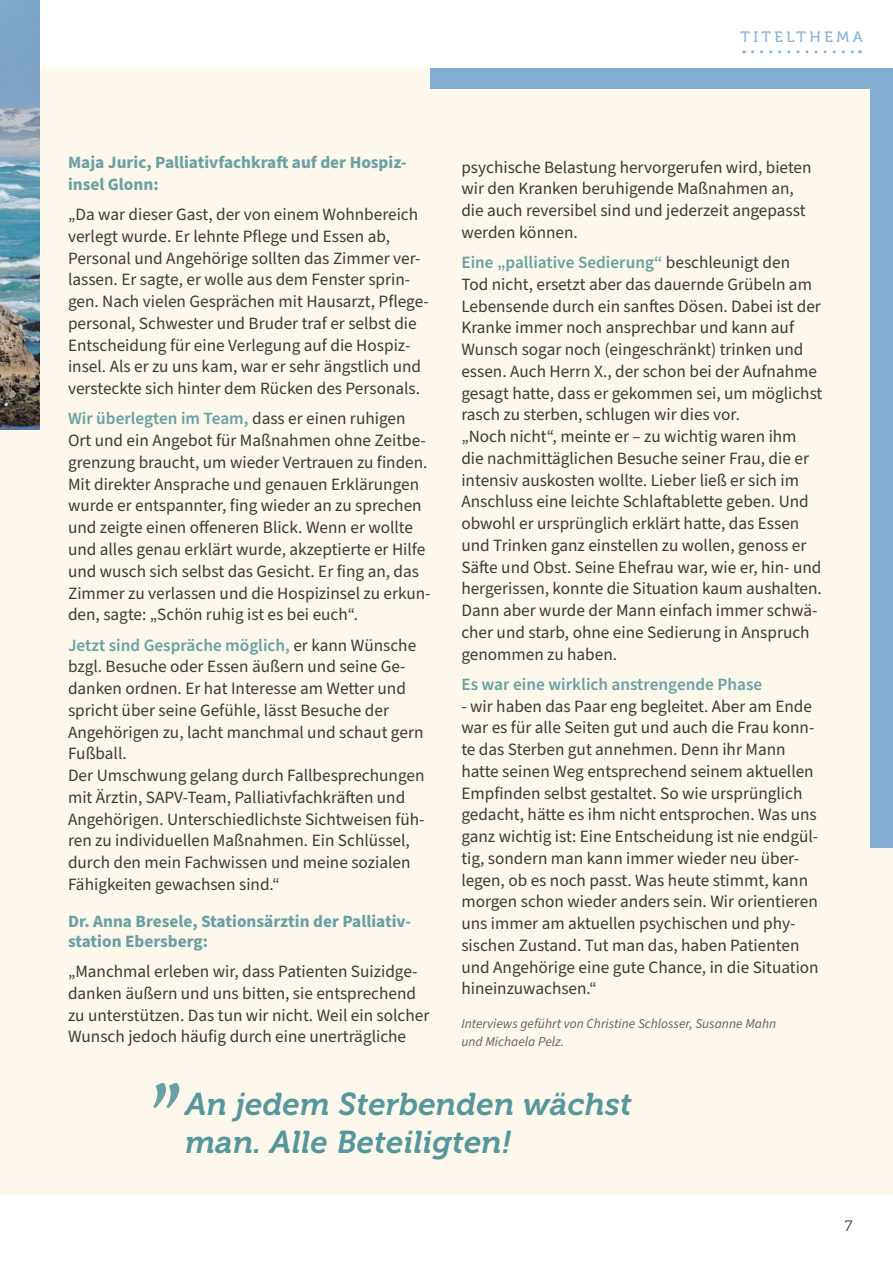
<style>
.page{position:relative;width:893px;height:1263px;background:#fff}
.page>*{position:absolute;margin:0;border:0;box-sizing:border-box;transform-origin:0 0}
.t1{font:72px "Utopia Std Black Headline";color:#6aa0a4}
.t2{font:italic 31.5px/37.8px "Museo 700";letter-spacing:.01em;color:#56979b}
.t3{font:17.25px/21.8px "Source Sans Pro";color:#3a3a39}
.t4{font:700 17.25px/21.8px "Source Sans Pro";color:#6aa0a4}
.t5{font:600 17.25px "Source Sans Pro";color:#6aa0a4}
.t6{font:15px "Museo 500";letter-spacing:.23em;color:#8cb2d8}
.t7{font:15px "Museo 300";color:#3a3a39}
.t8{font:italic 13.5px/18px "Source Sans Pro";color:#626261}
.s1{font-weight:600;color:#6aa0a4}
</style>
<div class="page">
<div style="left:0;top:68px;width:893px;height:1127px;background:#fdf8eb"></div>
<div style="left:431px;top:68px;width:462px;height:21px;background:#83aed1"></div>
<img style="left:0;top:0;width:40px;height:429px">
<svg style="left:752px;top:50px;width:108px;height:3px"></svg>
<div style="left:870px;top:68px;width:23px;height:779px;background:#83aed1"></div>
<p class="t6" style="left:740px;top:28px;width:124px">TITELTHEMA</p>
<p class="t4" style="left:68px;top:152px;width:340px">Maja Juric, Palliativfachkraft auf der Hospiz&shy;insel Glonn:</p>
<p class="t3" style="left:68px;top:204px;width:362px">„Da war dieser Gast, der von einem Wohnbereich verlegt wurde. Er lehnte Pflege und Essen ab, Personal und Angehörige sollten das Zimmer ver&shy;lassen. Er sagte, er wolle aus dem Fenster sprin&shy;gen. Nach vielen Gesprächen mit Hausarzt, Pflege&shy;personal, Schwester und Bruder traf er selbst die Entscheidung für eine Verlegung auf die Hospiz&shy;insel. Als er zu uns kam, war er sehr ängstlich und versteckte sich hinter dem Rücken des Personals.</p>
<p class="t3" style="left:68px;top:408px;width:364px"><span class="s1">Wir überlegten im Team,</span> dass er einen ruhigen Ort und ein Angebot für Maßnahmen ohne Zeitbe&shy;grenzung braucht, um wieder Vertrauen zu finden.<br>Mit direkter Ansprache und genauen Erklärungen wurde er entspannter, fing wieder an zu sprechen und zeigte einen offeneren Blick. Wenn er wollte und alles genau erklärt wurde, akzeptierte er Hilfe und wusch sich selbst das Gesicht. Er fing an, das Zimmer zu verlassen und die Hospizinsel zu erkun&shy;den, sagte: „Schön ruhig ist es bei euch“.</p>
<p class="t3" style="left:68px;top:634px;width:358px"><span class="s1">Jetzt sind Gespräche möglich,</span> er kann Wünsche bzgl. Besuche oder Essen äußern und seine Ge&shy;danken ordnen. Er hat Interesse am Wetter und spricht über seine Gefühle, lässt Besuche der Angehörigen zu, lacht manchmal und schaut gern Fußball.<br>Der Umschwung gelang durch Fallbesprechungen mit Ärztin, SAPV-Team, Palliativfachkräften und Angehörigen. Unterschiedlichste Sichtweisen füh&shy;ren zu individuellen Maßnahmen. Ein Schlüssel, durch den mein Fachwissen und meine sozialen Fähigkeiten gewachsen sind.“</p>
<p class="t4" style="left:68px;top:912px;width:345px;line-height:19.5px">Dr. Anna Bresele, Stationsärztin der Palliativ&shy;station Ebersberg:</p>
<p class="t3" style="left:68px;top:961px;width:363px">„Manchmal erleben wir, dass Patienten Suizidge&shy;danken äußern und uns bitten, sie entsprechend zu unterstützen. Das tun wir nicht. Weil ein solcher Wunsch jedoch häufig durch eine unerträgliche</p>
<p class="t3" style="left:461px;top:156px;width:352px">psychische Belastung hervorgerufen wird, bieten wir den Kranken beruhigende Maßnahmen an, die auch reversibel sind und jederzeit angepasst werden können.</p>
<p class="t3" style="left:461px;top:252px;width:362px"><span class="s1">Eine „palliative Sedierung“</span> beschleunigt den<br>Tod nicht, ersetzt aber das dauernde Grübeln am Lebensende durch ein sanftes Dösen. Dabei ist der Kranke immer noch ansprechbar und kann auf Wunsch sogar noch (eingeschränkt) trinken und essen. Auch Herrn X., der schon bei der Aufnahme gesagt hatte, dass er gekommen sei, um möglichst rasch zu sterben, schlugen wir dies vor.<br>„Noch nicht“, meinte er – zu wichtig waren ihm die nachmittäglichen Besuche seiner Frau, die er intensiv auskosten wollte. Lieber ließ er sich im Anschluss eine leichte Schlaftablette geben. Und obwohl er ursprünglich erklärt hatte, das Essen und Trinken ganz einstellen zu wollen, genoss er Säfte und Obst. Seine Ehefrau war, wie er, hin- und hergerissen, konnte die Situation kaum aushalten.<br>Dann aber wurde der Mann einfach immer schwä&shy;cher und starb, ohne eine Sedierung in Anspruch genommen zu haben.</p>
<p class="t5" style="left:461px;top:673px;width:302px">Es war eine wirklich anstrengende Phase</p>
<p class="t3" style="left:461px;top:696px;width:359px">- wir haben das Paar eng begleitet. Aber am Ende war es für alle Seiten gut und auch die Frau konn&shy;te das Sterben gut annehmen. Denn ihr Mann hatte seinen Weg entsprechend seinem aktuellen Empfinden selbst gestaltet. So wie ursprünglich gedacht, hätte es ihm nicht entsprochen. Was uns ganz wichtig ist: Eine Entscheidung ist nie endgül&shy;tig, sondern man kann immer wieder neu über&shy;legen, ob es noch passt. Was heute stimmt, kann morgen schon wieder anders sein. Wir orientieren uns immer am aktuellen psychischen und phy&shy;sischen Zustand. Tut man das, haben Patienten und Angehörige eine gute Chance, in die Situation hineinzuwachsen.“</p>
<p class="t8" style="left:461px;top:1015px;width:316px">Interviews geführt von Christine Schlosser, Susanne Mahn und Michaela Pelz.</p>
<h1 class="t1" style="left:151px;top:1036px;width:33px">„</h1>
<h2 class="t2" style="left:185px;top:1085px;width:448px">An jedem Sterbenden wächst man. Alle Beteiligten!</h2>
<p class="t7" style="left:845px;top:1217px;width:9px">7</p>
</div>
